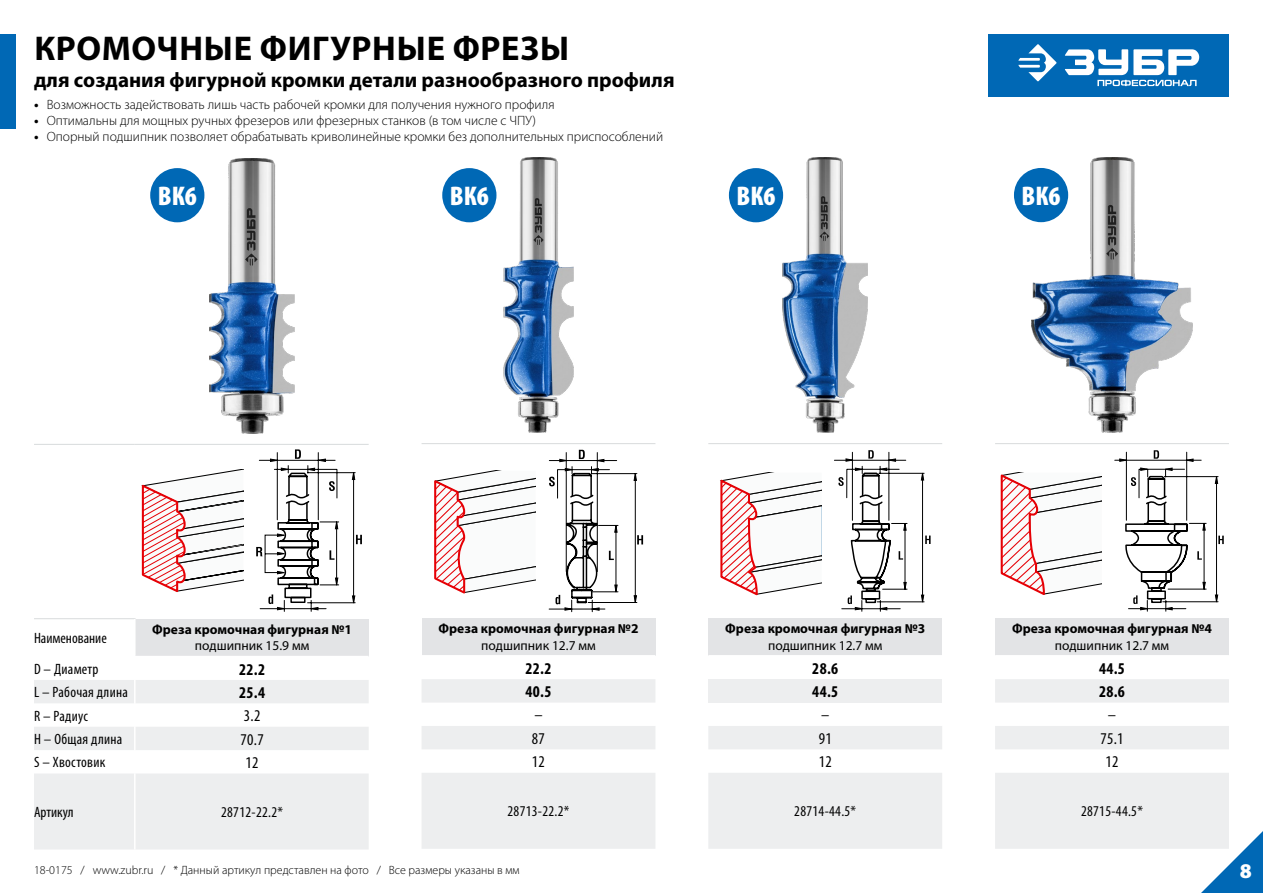
<style>
.page{position:relative;width:1263px;height:893px;background:#fff}
.page>*{position:absolute;margin:0;border:0;box-sizing:border-box;transform-origin:0 0}
.t1{font:700 34.5px "Myriad Pro";letter-spacing:.02em;color:#000}
.t2{font:900 condensed 27.15px "Myriad Pro";color:#fff}
.t3{font:700 21px "Myriad Pro";color:#000}
.t4{font:900 21px "Myriad Pro";color:#fff}
.t5{font:700 condensed 16.5px/23px "Myriad Pro";letter-spacing:.02em;color:#000}
.t6{font:condensed 16.5px/23.4px "Myriad Pro";letter-spacing:.02em;color:#000}
.t7{font:condensed 15px "Myriad Pro";letter-spacing:.02em;color:#000}
.t8{font:condensed 15px "Myriad Pro";color:#000}
.t9{font:300 13.5px "Myriad Pro";color:#000}
.t10{font:700 13.5px "Myriad Pro";color:#000}
.t11{font:13.5px "Myriad Pro";color:#000}
.t12{font:300 12px "Myriad Pro";color:#000}
.s1{font-weight:700}
</style>
<div class="page">
<div style="left:989px;top:34px;width:240px;height:62px;background:#0068b5"></div>
<svg style="left:1018px;top:44px;width:39px;height:37px"></svg>
<svg style="left:1065px;top:49px;width:134px;height:37px"></svg>
<div style="left:135px;top:619px;width:234px;height:38px;background:#e3e4e6"></div>
<div style="left:34px;top:680px;width:335px;height:23px;background:#edeeef"></div>
<div style="left:34px;top:727px;width:335px;height:23px;background:#edeeef"></div>
<div style="left:34px;top:774px;width:335px;height:75px;background:#edeeef"></div>
<hr style="left:34px;top:444px;width:101px;height:1px;background:#d8dbdc">
<hr style="left:135px;top:444px;width:234px;height:1px;background:#d8dbdc">
<hr style="left:34px;top:618px;width:102px;height:1px;background:#d8dbdc">
<hr style="left:134px;top:619px;width:2px;height:37px;background:#fff">
<hr style="left:134px;top:680px;width:2px;height:23px;background:#fff">
<hr style="left:134px;top:727px;width:2px;height:23px;background:#fff">
<hr style="left:134px;top:773px;width:2px;height:76px;background:#fff">
<hr style="left:135px;top:656px;width:234px;height:1px;background:#fff">
<img style="left:209px;top:158px;width:85px;height:276px">
<svg style="left:141px;top:470px;width:102px;height:122px"></svg>
<svg style="left:256px;top:449px;width:106px;height:163px"></svg>
<div style="left:150px;top:168px;width:54px;height:54px;background:#0068b5;border-radius:50%"></div>
<div style="left:422px;top:618px;width:233px;height:38px;background:#e3e4e6"></div>
<svg style="left:422px;top:679px;width:233px;height:170px"></svg>
<hr style="left:422px;top:443px;width:233px;height:1px;background:#d8dbdc">
<hr style="left:422px;top:655px;width:233px;height:2px;background:#fff">
<img style="left:503px;top:157px;width:71px;height:276px">
<svg style="left:434px;top:471px;width:101px;height:123px"></svg>
<svg style="left:548px;top:450px;width:95px;height:162px"></svg>
<div style="left:708px;top:618px;width:234px;height:38px;background:#e3e4e6"></div>
<div style="left:708px;top:679px;width:234px;height:24px;background:#edeeef"></div>
<svg style="left:708px;top:726px;width:234px;height:123px"></svg>
<hr style="left:708px;top:443px;width:234px;height:1px;background:#d8dbdc">
<hr style="left:708px;top:655px;width:234px;height:2px;background:#fff">
<img style="left:783px;top:157px;width:85px;height:275px">
<svg style="left:720px;top:473px;width:102px;height:123px"></svg>
<svg style="left:834px;top:450px;width:96px;height:162px"></svg>
<div style="left:995px;top:618px;width:234px;height:38px;background:#e3e4e6"></div>
<svg style="left:995px;top:679px;width:268px;height:214px"></svg>
<hr style="left:995px;top:443px;width:234px;height:1px;background:#d8dbdc">
<hr style="left:995px;top:655px;width:234px;height:2px;background:#fff">
<img style="left:1032px;top:157px;width:160px;height:276px">
<svg style="left:1000px;top:472px;width:102px;height:123px"></svg>
<svg style="left:1114px;top:450px;width:110px;height:162px"></svg>
<div style="left:442px;top:168px;width:54px;height:54px;background:#0068b5;border-radius:50%"></div>
<div style="left:729px;top:168px;width:54px;height:54px;background:#0068b5;border-radius:50%"></div>
<div style="left:1014px;top:168px;width:54px;height:54px;background:#0068b5;border-radius:50%"></div>
<div style="left:0;top:34px;width:16px;height:95px;background:#0068b5"></div>
<h1 class="t1" style="left:34px;top:26px;width:537px">КРОМОЧНЫЕ ФИГУРНЫЕ ФРЕЗЫ</h1>
<p class="t9" style="left:34px;top:96px;width:522px"><span class="s1">•</span> Возможность задействовать лишь часть рабочей кромки для получения нужного профиля</p>
<p class="t9" style="left:34px;top:112px;width:503px"><span class="s1">•</span> Оптимальны для мощных ручных фрезеров или фрезерных станков (в том числе с ЧПУ)</p>
<p class="t9" style="left:34px;top:128px;width:631px"><span class="s1">•</span> Опорный подшипник позволяет обрабатывать криволинейные кромки без дополнительных приспособлений</p>
<h3 class="t3" style="left:34px;top:66px;width:642px">для создания фигурной кромки детали разнообразного профиля</h3>
<h2 class="t2" style="left:158px;top:181px;width:40px">ВК6</h2>
<h2 class="t2" style="left:450px;top:181px;width:40px">ВК6</h2>
<h2 class="t2" style="left:736px;top:181px;width:40px">ВК6</h2>
<h2 class="t2" style="left:1021px;top:181px;width:40px">ВК6</h2>
<p class="t8" style="left:34px;top:629px;width:74px">Наименование</p>
<p class="t10" style="left:152px;top:621px;width:201px">Фреза кромочная фигурная №1</p>
<p class="t11" style="left:195px;top:638px;width:116px">подшипник 15.9 мм</p>
<p class="t7" style="left:34px;top:660px;width:66px">D – Диаметр</p>
<p class="t5" style="left:239px;top:657px;width:27px">22.2</p>
<p class="t7" style="left:34px;top:683px;width:95px">L – Рабочая длина</p>
<p class="t5" style="left:239px;top:680px;width:27px">25.4</p>
<p class="t7" style="left:34px;top:707px;width:55px">R – Радиус</p>
<p class="t6" style="left:244px;top:704px;width:18px">3.2</p>
<p class="t7" style="left:34px;top:730px;width:90px">H – Общая длина</p>
<p class="t6" style="left:240px;top:727px;width:25px">70.7</p>
<p class="t7" style="left:34px;top:753px;width:73px">S – Хвостовик</p>
<p class="t6" style="left:246px;top:751px;width:15px">12</p>
<p class="t8" style="left:34px;top:803px;width:41px">Артикул</p>
<p class="t7" style="left:221px;top:803px;width:63px">28712-22.2*</p>
<p class="t10" style="left:438px;top:620px;width:201px">Фреза кромочная фигурная №2</p>
<p class="t11" style="left:481px;top:637px;width:116px">подшипник 12.7 мм</p>
<p class="t5" style="left:525px;top:657px;width:27px">22.2<br>40.5</p>
<p class="t6" style="left:532px;top:703px;width:15px">–<br>87<br>12</p>
<p class="t7" style="left:507px;top:802px;width:63px">28713-22.2*</p>
<p class="t12" style="left:34px;top:862px;width:487px">18-0175 / www.zubr.ru / * Данный артикул представлен на фото / Все размеры указаны в мм</p>
<p class="t10" style="left:725px;top:620px;width:201px">Фреза кромочная фигурная №3</p>
<p class="t11" style="left:768px;top:637px;width:116px">подшипник 12.7 мм</p>
<p class="t5" style="left:812px;top:657px;width:27px">28.6<br>44.5</p>
<p class="t6" style="left:819px;top:703px;width:15px">–<br>91<br>12</p>
<p class="t7" style="left:794px;top:802px;width:63px">28714-44.5*</p>
<p class="t10" style="left:1012px;top:620px;width:201px">Фреза кромочная фигурная №4</p>
<p class="t11" style="left:1055px;top:637px;width:116px">подшипник 12.7 мм</p>
<p class="t5" style="left:1099px;top:657px;width:27px">44.5<br>28.6</p>
<p class="t6" style="left:1100px;top:703px;width:25px;text-align:center">–<br>75.1<br>12</p>
<p class="t7" style="left:1081px;top:802px;width:63px">28715-44.5*</p>
<h3 class="t4" style="left:1240px;top:856px;width:14px">8</h3>
</div>
